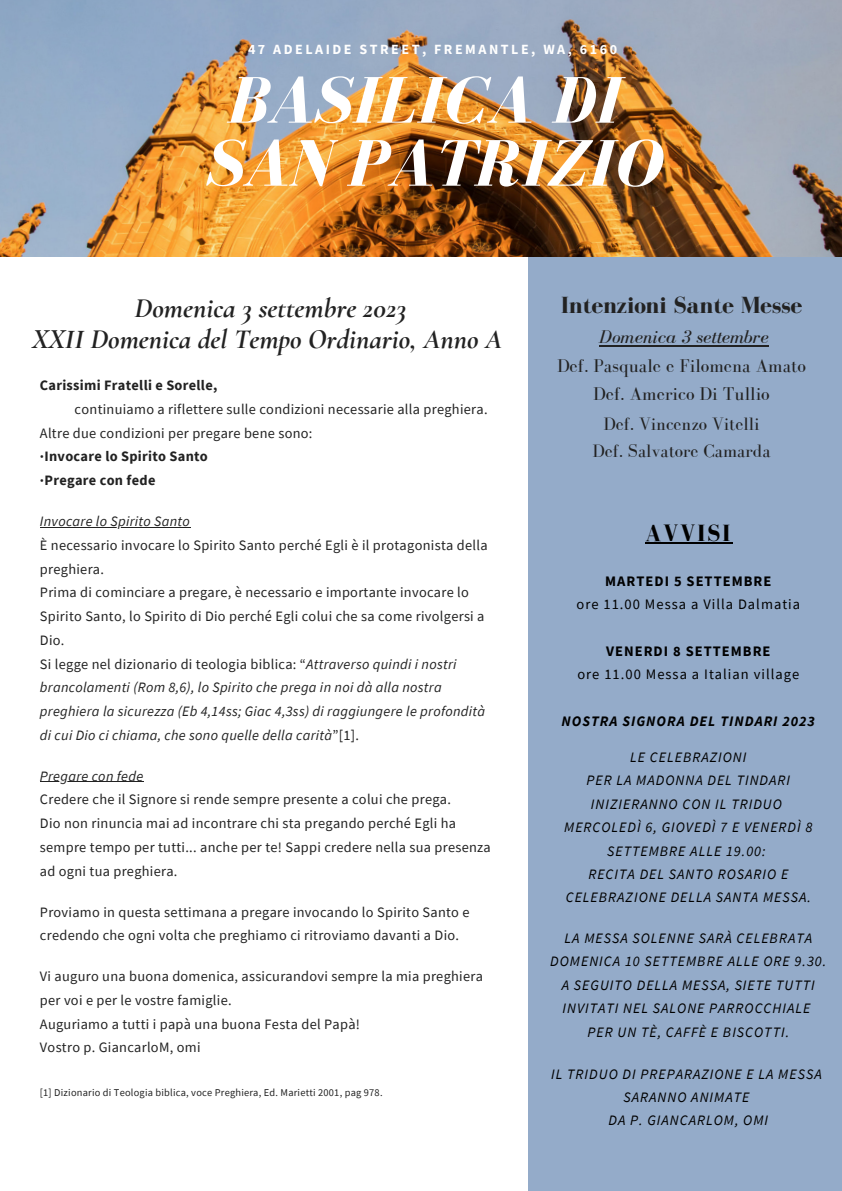
<style>
.page{position:relative;width:842px;height:1191px;background:#fff}
.page>*{position:absolute;margin:0;border:0;box-sizing:border-box;transform-origin:0 0}
.t1{font:italic 700 67.8px "Bodoni FLF";color:#fff}
.t2{font:italic 700 28.1px "Cormorant Garamond";color:#222}
.t3{font:700 24px "Bodoni FLF";color:#222}
.t4{font:700 24px "Bodoni FLF";letter-spacing:.07em;color:#000}
.t5{font:19px "Bodoni FLF";color:#222}
.t6{font:italic 19px "Bodoni FLF";color:#222}
.t7{font:18.5px "Bodoni FLF";color:#222}
.t8{font:14.5px "Source Sans Pro";letter-spacing:.07em;color:#000}
.t9{font:700 14.5px "Source Sans Pro";letter-spacing:.07em;color:#000}
.t10{font:italic 700 14.5px "Source Sans Pro";letter-spacing:.07em;color:#000}
.t11{font:italic 14.4px/23.5px "Source Sans Pro";letter-spacing:.07em;color:#000;text-align:center}
.t12{font:14.3px/23.7px "Source Sans Pro";letter-spacing:.02em;color:#222}
.t13{font:italic 14.3px/23.7px "Source Sans Pro";letter-spacing:.02em;color:#222}
.t14{font:700 14.3px "Source Sans Pro";letter-spacing:.02em;color:#222}
.t15{font:700 14px "Source Sans Pro";letter-spacing:.18em;color:#fff}
.t16{font:10.4px "Source Sans Pro";letter-spacing:.02em;color:#222}
.s1{font-style:normal}
</style>
<div class="page">
<div style="left:529px;top:257px;width:313px;height:933px;background:#94abc9"></div>
<img style="left:0;top:0;width:842px;height:256px">
<hr style="left:599px;top:345px;width:170px;height:1px;background:#222">
<hr style="left:40px;top:526px;width:150px;height:1px;background:#222">
<hr style="left:40px;top:781px;width:104px;height:1px;background:#222">
<hr style="left:645px;top:542px;width:87px;height:2px;background:#000">
<p class="t15" style="left:248px;top:40px;width:371px">47 ADELAIDE STREET, FREMANTLE, WA, 6160</p>
<p class="t1" style="left:227px;top:64px;width:396px">BASILICA DI</p>
<p class="t1" style="left:205px;top:127px;width:458px">SAN PATRIZIO</p>
<p class="t2" style="left:135px;top:291px;width:273px">Domenica 3 settembre 2023</p>
<p class="t2" style="left:32px;top:322px;width:471px">XXII Domenica del Tempo Ordinario, Anno A</p>
<p class="t14" style="left:40px;top:376px;width:179px">Carissimi Fratelli e Sorelle,</p>
<p class="t12" style="left:75px;top:397px;width:414px">continuiamo a riflettere sulle condizioni necessarie alla preghiera.</p>
<p class="t12" style="left:40px;top:420px;width:274px">Altre due condizioni per pregare bene sono:</p>
<p class="t14" style="left:40px;top:447px;width:169px">·Invocare lo Spirito Santo</p>
<p class="t14" style="left:40px;top:471px;width:117px">·Pregare con fede</p>
<p class="t13" style="left:40px;top:509px;width:152px">Invocare lo Spirito Santo</p>
<p class="t12" style="left:40px;top:533px;width:449px">È necessario invocare lo Spirito Santo perché Egli è il protagonista della preghiera.</p>
<p class="t12" style="left:40px;top:580px;width:446px">Prima di cominciare a pregare, è necessario e importante invocare lo<br>Spirito Santo, lo Spirito di Dio perché Egli colui che sa come rivolgersi a<br>Dio.</p>
<p class="t13" style="left:40px;top:651px;width:447px"><span class="s1">Si legge nel dizionario di teologia biblica: “</span>Attraverso quindi i nostri brancolamenti (Rom 8,6), lo Spirito che prega in noi dà alla nostra preghiera la sicurezza (Eb 4,14ss; Giac 4,3ss) di raggiungere le profondità di cui Dio ci chiama, che sono quelle della carità<span class="s1">”[1].</span></p>
<p class="t13" style="left:40px;top:763px;width:105px">Pregare con fede</p>
<p class="t12" style="left:40px;top:787px;width:413px">Credere che il Signore si rende sempre presente a colui che prega.</p>
<p class="t12" style="left:40px;top:811px;width:452px">Dio non rinuncia mai ad incontrare chi sta pregando perché Egli ha sempre tempo per tutti... anche per te! Sappi credere nella sua presenza ad ogni tua preghiera.</p>
<p class="t12" style="left:40px;top:899px;width:431px">Proviamo in questa settimana a pregare invocando lo Spirito Santo e credendo che ogni volta che preghiamo ci ritroviamo davanti a Dio.</p>
<p class="t12" style="left:40px;top:964px;width:445px">Vi auguro una buona domenica, assicurandovi sempre la mia preghiera per voi e per le vostre famiglie.</p>
<p class="t12" style="left:40px;top:1011px;width:322px">Auguriamo a tutti i papà una buona Festa del Papà!</p>
<p class="t12" style="left:40px;top:1035px;width:162px">Vostro p. GiancarloM, omi</p>
<p class="t16" style="left:40px;top:1085px;width:344px">[1] Dizionario di Teologia biblica, voce Preghiera, Ed. Marietti 2001, pag 978.</p>
<p class="t3" style="left:561px;top:292px;width:243px">Intenzioni Sante Messe</p>
<p class="t6" style="left:599px;top:327px;width:171px">Domenica 3 settembre</p>
<p class="t5" style="left:557px;top:355px;width:250px">Def. Pasquale e Filomena Amato</p>
<p class="t5" style="left:593px;top:384px;width:178px">Def. Americo Di Tullio</p>
<p class="t7" style="left:604px;top:413px;width:157px">Def. Vincenzo Vitelli</p>
<p class="t7" style="left:592px;top:441px;width:180px">Def. Salvatore Camarda</p>
<p class="t4" style="left:645px;top:520px;width:87px">AVVISI</p>
<p class="t9" style="left:605px;top:571px;width:168px">MARTEDI 5 SETTEMBRE</p>
<p class="t8" style="left:576px;top:594px;width:225px">ore 11.00 Messa a Villa Dalmatia</p>
<p class="t9" style="left:606px;top:641px;width:166px">VENERDI 8 SETTEMBRE</p>
<p class="t8" style="left:577px;top:665px;width:223px">ore 11.00 Messa a Italian village</p>
<p class="t10" style="left:562px;top:712px;width:255px">NOSTRA SIGNORA DEL TINDARI 2023</p>
<p class="t11" style="left:630px;top:744px;width:118px">LE CELEBRAZIONI</p>
<p class="t11" style="left:586px;top:768px;width:205px">PER LA MADONNA DEL TINDARI<br>INIZIERANNO CON IL TRIDUO</p>
<p class="t11" style="left:564px;top:815px;width:250px">MERCOLEDÌ 6, GIOVEDÌ 7 E VENERDÌ 8<br>SETTEMBRE ALLE 19.00:</p>
<p class="t11" style="left:566px;top:862px;width:247px">RECITA DEL SANTO ROSARIO E<br>CELEBRAZIONE DELLA SANTA MESSA.</p>
<p class="t11" style="left:550px;top:925px;width:278px">LA MESSA SOLENNE SARÀ CELEBRATA<br>DOMENICA 10 SETTEMBRE ALLE ORE 9.30.</p>
<p class="t11" style="left:562px;top:972px;width:254px;text-align:left">A SEGUITO DELLA MESSA, SIETE TUTTI<br>INVITATI NEL SALONE PARROCCHIALE</p>
<p class="t11" style="left:587px;top:1019px;width:203px">PER UN TÈ, CAFFÈ E BISCOTTI.</p>
<p class="t11" style="left:551px;top:1061px;width:272px">IL TRIDUO DI PREPARAZIONE E LA MESSA</p>
<p class="t11" style="left:623px;top:1084px;width:127px">SARANNO ANIMATE</p>
<p class="t11" style="left:608px;top:1108px;width:161px">DA P. GIANCARLOM, OMI</p>
</div>
